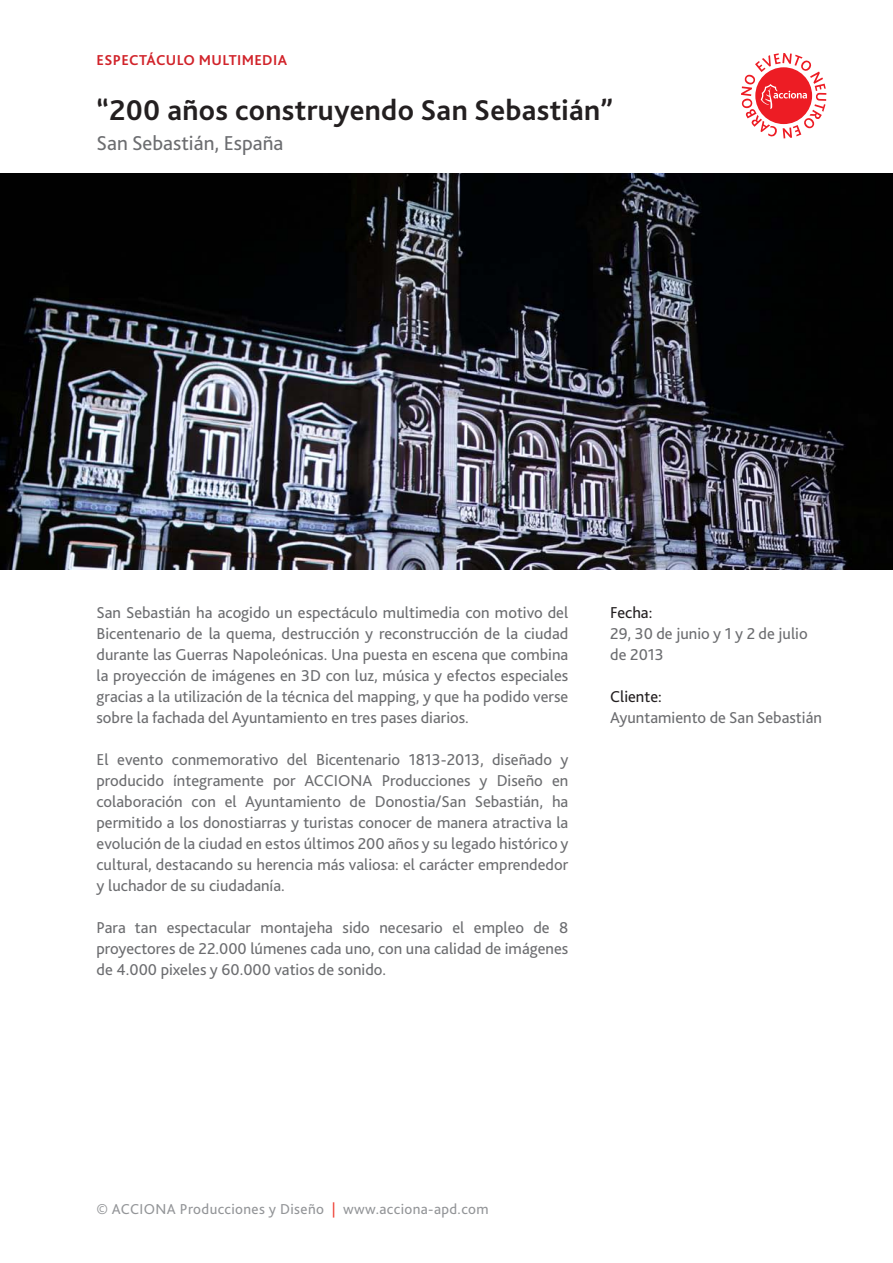
<style>
.page{position:relative;width:893px;height:1263px;background:#fff}
.page>*{position:absolute;margin:0;border:0;box-sizing:border-box;transform-origin:0 0}
.t1{font:700 30px "Bliss 2";letter-spacing:.01em;color:#231f20}
.t2{font:21px "Bliss 2";color:#6c6d70}
.t3{font:16.5px/21px "Bliss 2";color:#6c6d70;text-align:justify}
.t4{font:16.5px "Bliss 2";color:#231f20}
.t5{font:15px "Bliss 2";letter-spacing:.025em;color:#939598}
.t6{font:700 15px "Bliss 2";letter-spacing:.025em;color:#d1232a}
.s1{color:#ee3f34}
</style>
<div class="page">
<img style="left:0;top:173px;width:893px;height:396px">
<svg style="left:741px;top:53px;width:85px;height:85px"></svg>
<p class="t6" style="left:97px;top:51px;width:192px">ESPECTÁCULO MULTIMEDIA</p>
<h1 class="t1" style="left:97px;top:91px;width:518px">“200 años construyendo San Sebastián”</h1>
<p class="t2" style="left:97px;top:130px;width:188px">San Sebastián, España</p>
<p class="t3" style="left:97px;top:602px;width:473px">San Sebastián ha acogido un espectáculo multimedia con motivo del Bicentenario de la quema, destrucción y reconstrucción de la ciudad durante las Guerras Napoleónicas. Una puesta en escena que combina la proyección de imágenes en 3D con luz, música y efectos especiales gracias a la utilización de la técnica del mapping, y que ha podido verse sobre la fachada del Ayuntamiento en tres pases diarios.</p>
<p class="t3" style="left:97px;top:749px;width:473px">El evento conmemorativo del Bicentenario 1813-2013, diseñado y producido íntegramente por ACCIONA Producciones y Diseño en colaboración con el Ayuntamiento de Donostia/San Sebastián, ha permitido a los donostiarras y turistas conocer de manera atractiva la evolución de la ciudad en estos últimos 200 años y su legado histórico y cultural, destacando su herencia más valiosa: el carácter emprendedor y luchador de su ciudadanía.</p>
<p class="t3" style="left:97px;top:917px;width:473px">Para tan espectacular montajeha sido necesario el empleo de 8 proyectores de 22.000 lúmenes cada uno, con una calidad de imágenes de 4.000 pixeles y 60.000 vatios de sonido.</p>
<p class="t4" style="left:610px;top:602px;width:44px">Fecha:</p>
<p class="t3" style="left:610px;top:623px;width:199px">29, 30 de junio y 1 y 2 de julio de 2013</p>
<p class="t4" style="left:610px;top:686px;width:53px">Cliente:</p>
<p class="t3" style="left:610px;top:707px;width:213px">Ayuntamiento de San Sebastián</p>
<p class="t5" style="left:97px;top:1199px;width:394px">© ACCIONA Producciones y Diseño <span class="s1">|</span> www.acciona-apd.com</p>
</div>
